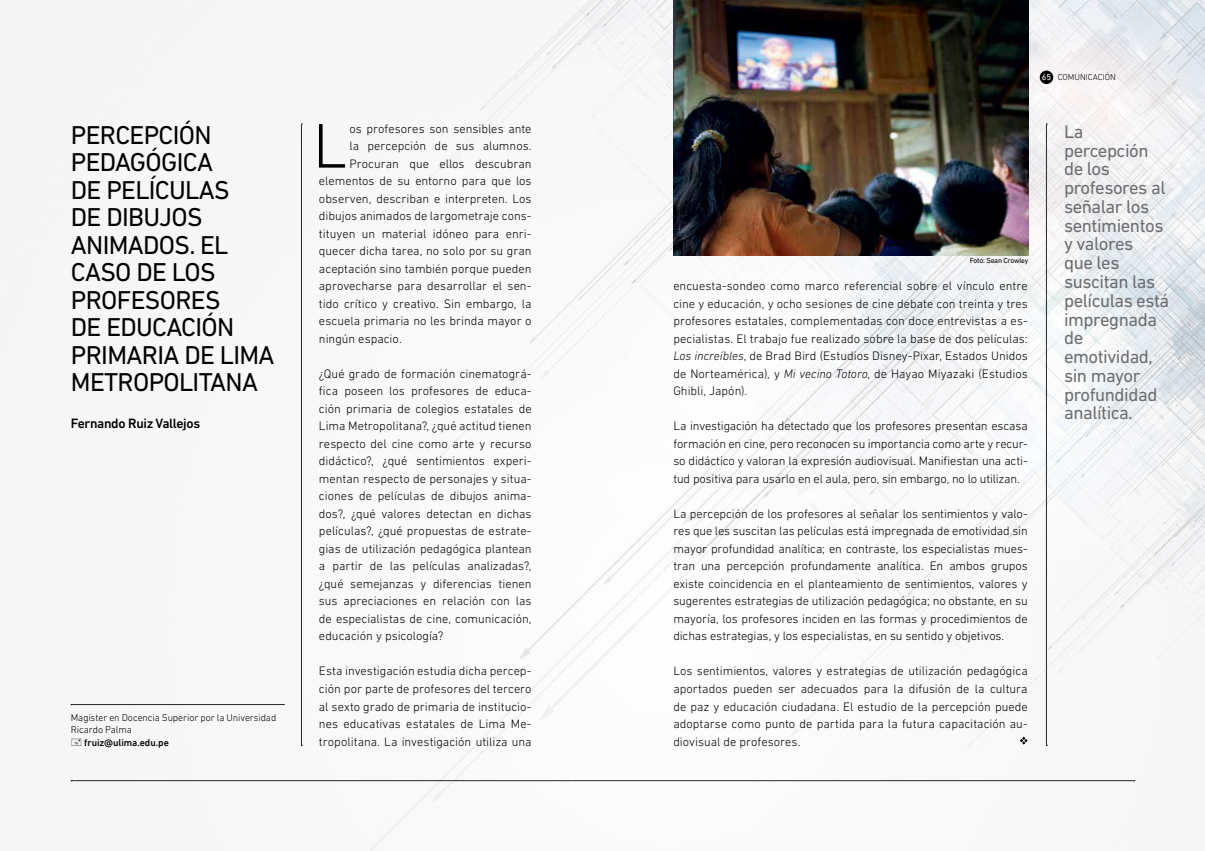
<style>
.page{position:relative;width:1205px;height:851px;background:#fff}
.page>*{position:absolute;margin:0;border:0;box-sizing:border-box;transform-origin:0 0}
.t1{font:300 64px "DIN Next LT Pro";color:#000}
.t2{font:26.25px/27.5px "DIN Next LT Pro";letter-spacing:-.025em;color:#000}
.t3{font:18.75px/18.8px "DIN Next LT Pro";letter-spacing:-.025em;color:#6d6e71}
.t4{font:500 13.75px "DIN Next LT Pro";letter-spacing:-.025em;color:#000}
.t5{font:300 12.5px/17.5px "DIN Next LT Pro";color:#000;text-align:justify}
.t6{font:300 10px/12.5px "DIN Next LT Pro";letter-spacing:-.01em;color:#000}
.t7{font:500 10px "DIN Next LT Pro";letter-spacing:-.01em;color:#000}
.t8{font:300 8.75px "DIN Next LT Pro";color:#000}
.t9{font:7.5px "DIN Next LT Pro";letter-spacing:-.025em;color:#000}
.s1{font-weight:400;color:#fff}
.s2{font-style:italic}
</style>
<div class="page">
<img style="left:0;top:0;width:1205px;height:850px">
<div style="left:1040px;top:71px;width:13px;height:13px;background:#000;border-radius:50%"></div>
<svg style="left:71px;top:780px;width:1064px;height:1px"></svg>
<svg style="left:1020px;top:736px;width:8px;height:8px"></svg>
<svg style="left:301px;top:124px;width:1px;height:622px"></svg>
<svg style="left:1046px;top:124px;width:1px;height:622px"></svg>
<svg style="left:71px;top:704px;width:213px;height:1px"></svg>
<img style="left:673px;top:0;width:355px;height:255px">
<svg style="left:72px;top:738px;width:9px;height:7px"></svg>
<p class="t8" style="left:1042px;top:72px;width:76px"><span class="s1">65</span> COMUNICACIÓN</p>
<h2 class="t2" style="left:71px;top:120px;width:205px">PERCEPCIÓN<br>PEDAGÓGICA<br>DE PELÍCULAS<br>DE DIBUJOS<br>ANIMADOS. EL<br>CASO DE LOS<br>PROFESORES<br>DE EDUCACIÓN<br>PRIMARIA DE LIMA<br>METROPOLITANA</h2>
<h3 class="t3" style="left:1064px;top:122px;width:107px">La percepción de los profesores al señalar los sentimientos y valores<br>que les suscitan las películas está impregnada de emotividad, sin mayor profundidad analítica.</h3>
<h1 class="t1" style="left:313px;top:109px;width:35px">L</h1>
<p class="t5" style="left:349px;top:119px;width:184px">os profesores son sensibles ante</p>
<p class="t5" style="left:349px;top:137px;width:184px">la percepción de sus alumnos.</p>
<p class="t5" style="left:349px;top:154px;width:184px">Procuran que ellos descubran</p>
<p class="t5" style="left:319px;top:172px;width:214px">elementos de su entorno para que los</p>
<p class="t5" style="left:319px;top:189px;width:214px">observen, describan e interpreten. Los</p>
<p class="t5" style="left:319px;top:207px;width:214px">dibujos animados de largometraje cons-</p>
<p class="t5" style="left:319px;top:224px;width:214px">tituyen un material idóneo para enri-</p>
<p class="t5" style="left:319px;top:242px;width:214px">quecer dicha tarea, no solo por su gran</p>
<p class="t5" style="left:319px;top:259px;width:214px">aceptación sino también porque pueden</p>
<p class="t5" style="left:319px;top:277px;width:214px">aprovecharse para desarrollar el sen-</p>
<p class="t5" style="left:319px;top:294px;width:214px">tido crítico y creativo. Sin embargo, la</p>
<p class="t5" style="left:319px;top:312px;width:214px">escuela primaria no les brinda mayor o</p>
<p class="t5" style="left:319px;top:329px;width:84px">ningún espacio.</p>
<p class="t5" style="left:319px;top:364px;width:214px">¿Qué grado de formación cinematográ&shy;fica poseen los profesores de educa&shy;ción primaria de colegios estatales de Lima Metropolitana?, ¿qué actitud tienen respecto del cine como arte y recurso didáctico?, ¿qué sentimientos experi&shy;mentan respecto de personajes y situa&shy;ciones de películas de dibujos anima&shy;dos?, ¿qué valores detectan en dichas películas?, ¿qué propuestas de estrate&shy;gias de utilización pedagógica plantean a partir de las películas analizadas?, ¿qué semejanzas y diferencias tienen sus apreciaciones en relación con las de especialistas de cine, comunicación, educación y psicología?</p>
<p class="t5" style="left:319px;top:662px;width:214px">Esta investigación estudia dicha percep&shy;ción por parte de profesores del tercero al sexto grado de primaria de institucio&shy;nes educativas estatales de Lima Me&shy;tropolitana. La investigación utiliza una</p>
<p class="t9" style="left:970px;top:256px;width:60px">Foto: Sean Crowley</p>
<p class="t5" style="left:673px;top:277px;width:356px">encuesta-sondeo como marco referencial sobre el vínculo entre cine y educación, y ocho sesiones de cine debate con treinta y tres profesores estatales, complementadas con doce entrevistas a es&shy;pecialistas. El trabajo fue realizado sobre la base de dos películas:<br><span class="s2">Los increíbles</span>, de Brad Bird (Estudios Disney-Pixar, Estados Unidos de Norteamérica), y <span class="s2">Mi vecino Totoro</span>, de Hayao Miyazaki (Estudios Ghibli, Japón).</p>
<p class="t5" style="left:673px;top:417px;width:356px">La investigación ha detectado que los profesores presentan escasa formación en cine, pero reconocen su importancia como arte y recur&shy;so didáctico y valoran la expresión audiovisual. Manifiestan una acti&shy;tud positiva para usarlo en el aula, pero, sin embargo, no lo utilizan.</p>
<p class="t5" style="left:673px;top:504px;width:356px">La percepción de los profesores al señalar los sentimientos y valo&shy;res que les suscitan las películas está impregnada de emotividad sin mayor profundidad analítica; en contraste, los especialistas mues&shy;tran una percepción profundamente analítica. En ambos grupos existe coincidencia en el planteamiento de sentimientos, valores y sugerentes estrategias de utilización pedagógica; no obstante, en su mayoría, los profesores inciden en las formas y procedimientos de dichas estrategias, y los especialistas, en su sentido y objetivos.</p>
<p class="t5" style="left:673px;top:662px;width:356px">Los sentimientos, valores y estrategias de utilización pedagógica aportados pueden ser adecuados para la difusión de la cultura de paz y educación ciudadana. El estudio de la percepción puede adoptarse como punto de partida para la futura capacitación au&shy;diovisual de profesores.</p>
<p class="t4" style="left:71px;top:415px;width:131px">Fernando Ruiz Vallejos</p>
<p class="t6" style="left:71px;top:710px;width:207px">Magíster en Docencia Superior por la Universidad<br>Ricardo Palma</p>
<p class="t7" style="left:84px;top:736px;width:86px">fruiz@ulima.edu.pe</p>
</div>
